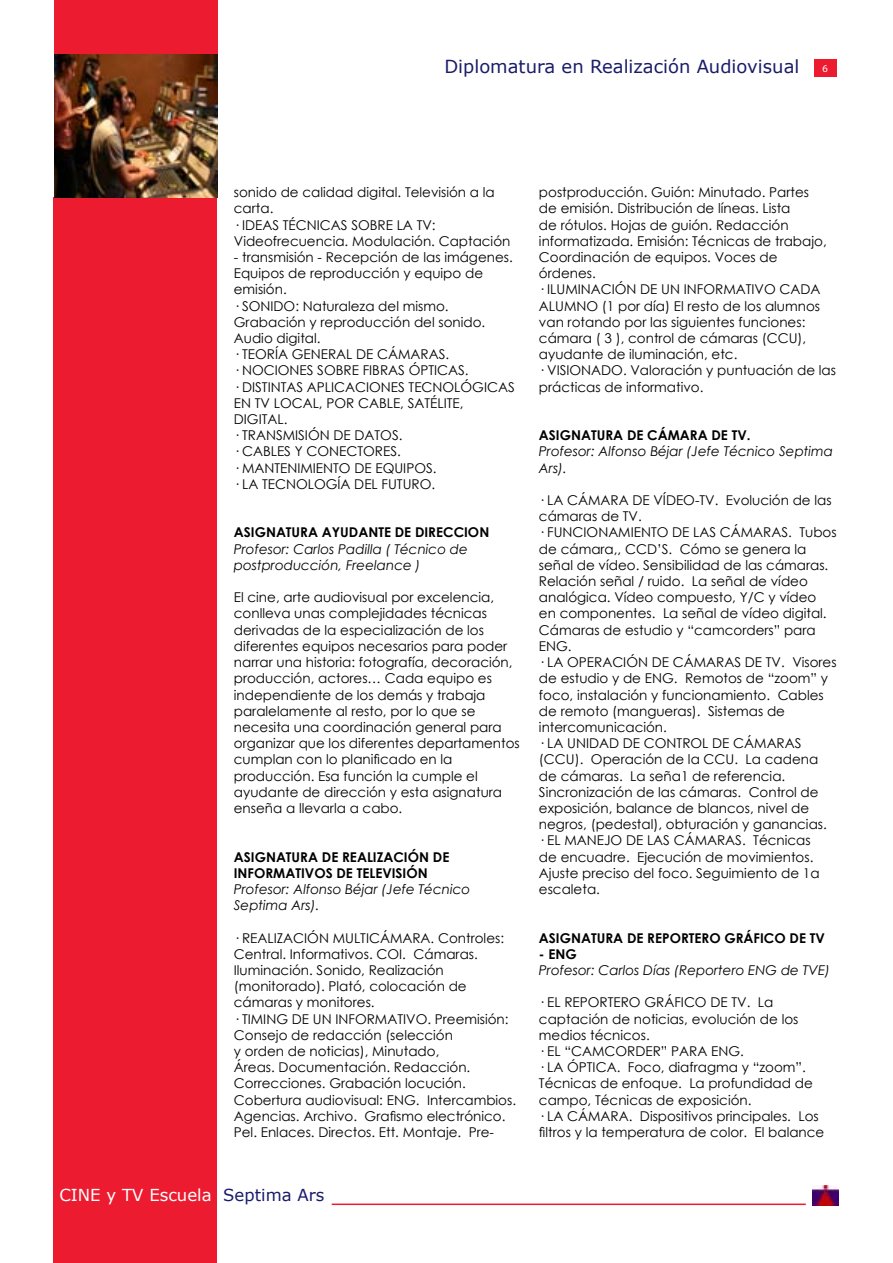
<style>
.page{position:relative;width:893px;height:1263px;background:#fff}
.page>*{position:absolute;margin:0;border:0;box-sizing:border-box;transform-origin:0 0}
.t1{font:18px "Verdana";color:#1a1c69}
.t2{font:16.5px "Verdana";color:#fff}
.t3{font:13.5px/16.2px "Century Gothic";color:#000}
.t4{font:italic 13.5px/16.2px "Century Gothic";color:#000}
.t5{font:700 13.5px/16.2px "Century Gothic";color:#000}
.t6{font:10.5px "Myriad Pro";color:#fff}
.s1{color:#1a1c69}
</style>
<div class="page">
<div style="left:54px;top:198px;width:163px;height:1065px;background:#ed1b30"></div>
<div style="left:814px;top:59px;width:23px;height:18px;background:#ed1b30"></div>
<div style="left:54px;top:0;width:163px;height:54px;background:#ed1b30"></div>
<hr style="left:332px;top:1203px;width:474px;height:2px;background:#ed1b30">
<img style="left:812px;top:1185px;width:27px;height:21px">
<img style="left:54px;top:54px;width:163px;height:143px">
<h1 class="t1" style="left:444px;top:54px;width:357px">Diplomatura en Realización Audiovisual</h1>
<p class="t6" style="left:823px;top:62px;width:7px">6</p>
<p class="t3" style="left:234px;top:184px;width:278px">sonido de calidad digital. Televisión a la carta.<br>· IDEAS TÉCNICAS SOBRE LA TV:<br>Videofrecuencia. Modulación. Captación</p>
<p class="t3" style="left:234px;top:249px;width:282px">- transmisión - Recepción de las imágenes.<br>Equipos de reproducción y equipo de emisión.<br>· SONIDO: Naturaleza del mismo.<br>Grabación y reproducción del sonido.<br>Audio digital.<br>· TEORÍA GENERAL DE CÁMARAS.<br>· NOCIONES SOBRE FIBRAS ÓPTICAS.<br>· DISTINTAS APLICACIONES TECNOLÓGICAS<br>EN TV LOCAL, POR CABLE, SATÉLITE,<br>DIGITAL.<br>· TRANSMISIÓN DE DATOS.<br>· CABLES Y CONECTORES.<br>· MANTENIMIENTO DE EQUIPOS.<br>· LA TECNOLOGÍA DEL FUTURO.</p>
<p class="t5" style="left:234px;top:524px;width:257px">ASIGNATURA AYUDANTE DE DIRECCION</p>
<p class="t4" style="left:234px;top:540px;width:236px">Profesor: Carlos Padilla ( Técnico de postproducción, Freelance )</p>
<p class="t3" style="left:234px;top:589px;width:287px">El cine, arte audiovisual por excelencia, conlleva unas complejidades técnicas derivadas de la especialización de los diferentes equipos necesarios para poder narrar una historia: fotografía, decoración, producción, actores… Cada equipo es independiente de los demás y trabaja paralelamente al resto, por lo que se necesita una coordinación general para organizar que los diferentes departamentos cumplan con lo planificado en la producción. Esa función la cumple el ayudante de dirección y esta asignatura enseña a llevarla a cabo.</p>
<p class="t5" style="left:234px;top:848px;width:217px">ASIGNATURA DE REALIZACIÓN DE<br>INFORMATIVOS DE TELEVISIÓN</p>
<p class="t4" style="left:234px;top:881px;width:238px">Profesor: Alfonso Béjar (Jefe Técnico<br>Septima Ars).</p>
<p class="t3" style="left:234px;top:929px;width:284px">· REALIZACIÓN MULTICÁMARA. Controles:<br>Central. Informativos. COI. Cámaras.<br>Iluminación. Sonido, Realización (monitorado). Plató, colocación de cámaras y monitores.<br>· TIMING DE UN INFORMATIVO. Preemisión:<br>Consejo de redacción (selección<br>y orden de noticias), Minutado,<br>Áreas. Documentación. Redacción.<br>Correcciones. Grabación locución.<br>Cobertura audiovisual: ENG. Intercambios.<br>Agencias. Archivo. Grafismo electrónico.<br>Pel. Enlaces. Directos. Ett. Montaje. Pre-</p>
<p class="t3" style="left:539px;top:184px;width:299px">postproducción. Guión: Minutado. Partes<br>de emisión. Distribución de líneas. Lista<br>de rótulos. Hojas de guión. Redacción informatizada. Emisión: Técnicas de trabajo, Coordinación de equipos. Voces de órdenes.<br>· ILUMINACIÓN DE UN INFORMATIVO CADA ALUMNO (1 por día) El resto de los alumnos van rotando por las siguientes funciones: cámara ( 3 ), control de cámaras (CCU), ayudante de iluminación, etc.<br>· VISIONADO. Valoración y puntuación de las prácticas de informativo.</p>
<p class="t5" style="left:539px;top:427px;width:213px">ASIGNATURA DE CÁMARA DE TV.</p>
<p class="t4" style="left:539px;top:443px;width:296px">Profesor: Alfonso Béjar (Jefe Técnico Septima<br>Ars).</p>
<p class="t3" style="left:539px;top:492px;width:299px">· LA CÁMARA DE VÍDEO-TV. Evolución de las cámaras de TV.<br>· FUNCIONAMIENTO DE LAS CÁMARAS. Tubos de cámara,, CCD’S. Cómo se genera la señal de vídeo. Sensibilidad de las cámaras.<br>Relación señal / ruido. La señal de vídeo analógica. Vídeo compuesto, Y/C y vídeo en componentes. La señal de vídeo digital.<br>Cámaras de estudio y “camcorders” para ENG.<br>· LA OPERACIÓN DE CÁMARAS DE TV. Visores de estudio y de ENG. Remotos de “zoom” y foco, instalación y funcionamiento. Cables de remoto (mangueras). Sistemas de intercomunicación.<br>· LA UNIDAD DE CONTROL DE CÁMARAS (CCU). Operación de la CCU. La cadena de cámaras. La seña1 de referencia.<br>Sincronización de las cámaras. Control de exposición, balance de blancos, nivel de negros, (pedestal), obturación y ganancias.<br>· EL MANEJO DE LAS CÁMARAS. Técnicas<br>de encuadre. Ejecución de movimientos.<br>Ajuste preciso del foco. Seguimiento de 1a escaleta.</p>
<p class="t5" style="left:539px;top:929px;width:287px">ASIGNATURA DE REPORTERO GRÁFICO DE TV</p>
<p class="t5" style="left:539px;top:945px;width:39px">- ENG</p>
<p class="t4" style="left:539px;top:962px;width:293px">Profesor: Carlos Días (Reportero ENG de TVE)</p>
<p class="t3" style="left:539px;top:994px;width:287px">· EL REPORTERO GRÁFICO DE TV. La captación de noticias, evolución de los medios técnicos.<br>· EL “CAMCORDER” PARA ENG.<br>· LA ÓPTICA. Foco, diafragma y “zoom”.<br>Técnicas de enfoque. La profundidad de campo, Técnicas de exposición.<br>· LA CÁMARA. Dispositivos principales. Los filtros y la temperatura de color. El balance</p>
<p class="t2" style="left:59px;top:1184px;width:266px">CINE y TV Escuela <span class="s1">Septima Ars</span></p>
</div>
